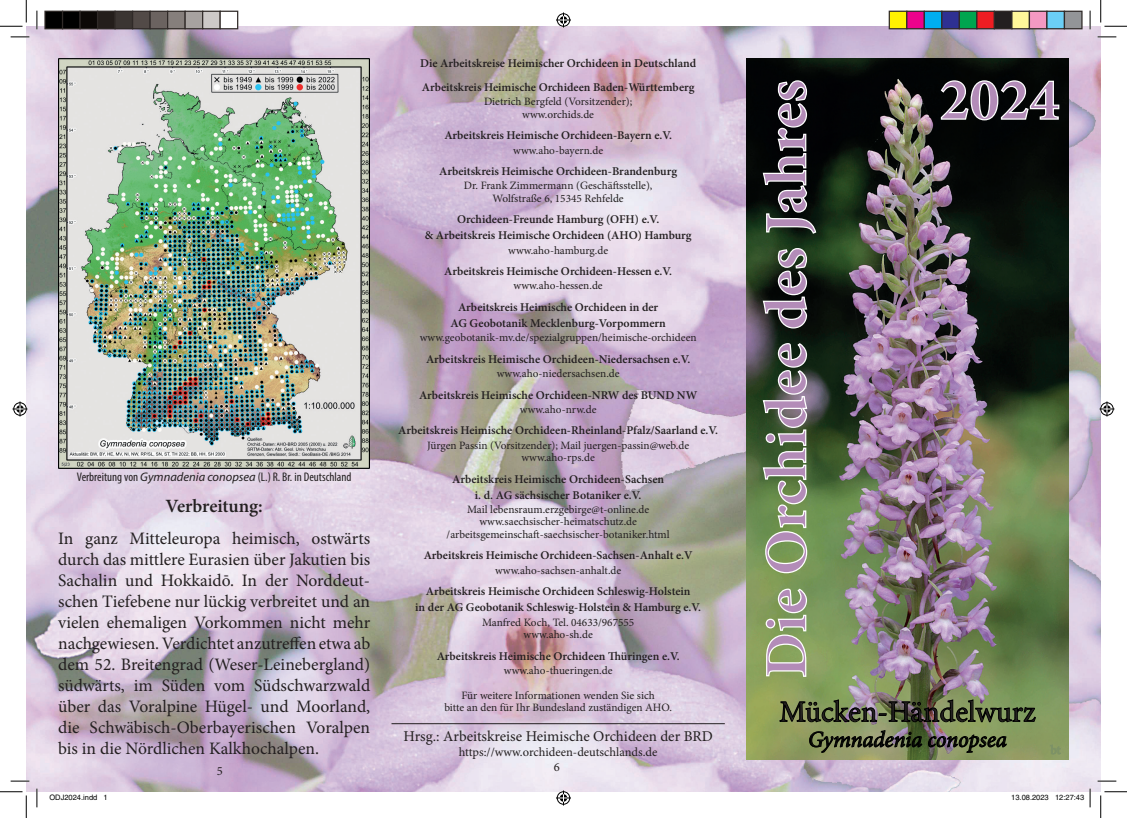
<style>
.page{position:relative;width:1127px;height:818px;background:#fff}
.page>*{position:absolute;margin:0;border:0;box-sizing:border-box;transform-origin:0 0}
.t1{font:700 60px "Minion Pro";color:#b38cb8}
.t2{font:30px "Minion Pro";letter-spacing:-.005em;color:#231f20}
.t3{font:italic 22.5px "Minion Pro";letter-spacing:-.005em;color:#000}
.t4{font:600 18.75px "Minion Pro";letter-spacing:-.01em;color:#231f20}
.t5{font:17.5px/21px "Minion Pro";color:#231f20;text-align:justify}
.t6{font:15px "Minion Pro";color:#231f20}
.t7{font:condensed 12.5px "Myriad Pro";color:#231f20}
.t8{font:12.5px "Minion Pro";color:#231f20}
.t9{font:600 11.88px/16.1px "Minion Pro";color:#231f20;text-align:center}
.t10{font:11.25px/12.5px "Minion Pro";color:#231f20;text-align:center}
.t11{font:7.5px "Helvetica";color:#000}
.s1{font-style:italic;font-stretch:normal}
</style>
<div class="page">
<img style="left:26px;top:26px;width:1074px;height:766px">
<img style="left:746px;top:58px;width:322px;height:702px">
<svg style="left:764px;top:588px;width:43px;height:89px;background:#95ac73"></svg>
<svg style="left:761px;top:342px;width:47px;height:232px;background:#6a7f5b"></svg>
<svg style="left:761px;top:247px;width:47px;height:82px;background:#374036"></svg>
<svg style="left:761px;top:80px;width:55px;height:155px;background:#242726"></svg>
<svg style="left:939px;top:80px;width:120px;height:41px;background:#2f3130"></svg>
<img style="left:59px;top:58px;width:310px;height:410px">
<hr style="left:391px;top:723px;width:333px;height:1px;background:#231f20">
<img style="left:779px;top:688px;width:256px;height:65px">
<svg style="left:1049px;top:744px;width:11px;height:11px"></svg>
<svg style="left:11px;top:36px;width:18px;height:2px"></svg>
<svg style="left:1097px;top:36px;width:18px;height:2px"></svg>
<svg style="left:11px;top:780px;width:18px;height:2px"></svg>
<svg style="left:1097px;top:780px;width:18px;height:2px"></svg>
<svg style="left:36px;top:11px;width:2px;height:18px"></svg>
<svg style="left:36px;top:788px;width:2px;height:19px"></svg>
<svg style="left:1088px;top:11px;width:2px;height:18px"></svg>
<svg style="left:0;top:0;width:27px;height:27px"></svg>
<svg style="left:0;top:791px;width:27px;height:27px"></svg>
<svg style="left:1100px;top:0;width:26px;height:27px"></svg>
<svg style="left:1100px;top:791px;width:26px;height:27px"></svg>
<svg style="left:556px;top:13px;width:15px;height:15px"></svg>
<svg style="left:556px;top:790px;width:15px;height:15px"></svg>
<svg style="left:13px;top:401px;width:15px;height:15px"></svg>
<svg style="left:1099px;top:401px;width:15px;height:15px"></svg>
<div style="left:45px;top:11px;width:18px;height:18px;background:#000"></div>
<div style="left:44px;top:11px;width:19px;height:18px;border:1px solid #302a28"></div>
<div style="left:63px;top:11px;width:17px;height:18px;background:#000"></div>
<div style="left:62px;top:11px;width:19px;height:18px;border:1px solid #302a28"></div>
<div style="left:80px;top:11px;width:18px;height:18px;background:#0c0806"></div>
<div style="left:79px;top:11px;width:19px;height:18px;border:1px solid #302a28"></div>
<div style="left:98px;top:11px;width:17px;height:18px;background:#241e1b"></div>
<div style="left:97px;top:11px;width:19px;height:18px;border:1px solid #302a28"></div>
<div style="left:115px;top:11px;width:18px;height:18px;background:#3b3532"></div>
<div style="left:133px;top:11px;width:17px;height:18px;background:#524a47"></div>
<div style="left:132px;top:11px;width:19px;height:18px;border:1px solid #302a28"></div>
<div style="left:150px;top:11px;width:18px;height:18px;background:#6b6360"></div>
<div style="left:149px;top:11px;width:19px;height:18px;border:1px solid #302a28"></div>
<div style="left:168px;top:11px;width:17px;height:18px;background:#867f7c"></div>
<div style="left:167px;top:11px;width:19px;height:18px;border:1px solid #302a28"></div>
<div style="left:185px;top:11px;width:18px;height:18px;background:#a7a2a0"></div>
<div style="left:184px;top:11px;width:19px;height:18px;border:1px solid #302a28"></div>
<div style="left:203px;top:11px;width:17px;height:18px;background:#cdc9c8"></div>
<div style="left:202px;top:11px;width:19px;height:18px;border:1px solid #302a28"></div>
<div style="left:220px;top:11px;width:18px;height:18px;background:#fff"></div>
<div style="left:219px;top:11px;width:19px;height:18px;border:1px solid #302a28"></div>
<div style="left:889px;top:11px;width:17px;height:18px;background:#fff101"></div>
<div style="left:888px;top:11px;width:19px;height:18px;border:1px solid #302a28"></div>
<div style="left:906px;top:11px;width:18px;height:18px;background:#ed028c"></div>
<div style="left:905px;top:11px;width:19px;height:18px;border:1px solid #302a28"></div>
<div style="left:924px;top:11px;width:17px;height:18px;background:#00aeef"></div>
<div style="left:923px;top:11px;width:19px;height:18px;border:1px solid #302a28"></div>
<div style="left:941px;top:11px;width:18px;height:18px;background:#2e3092"></div>
<div style="left:940px;top:11px;width:19px;height:18px;border:1px solid #302a28"></div>
<div style="left:959px;top:11px;width:17px;height:18px;background:#00a54f"></div>
<div style="left:958px;top:11px;width:19px;height:18px;border:1px solid #302a28"></div>
<div style="left:976px;top:11px;width:18px;height:18px;background:#ee1d23"></div>
<div style="left:975px;top:11px;width:19px;height:18px;border:1px solid #302a28"></div>
<div style="left:994px;top:11px;width:17px;height:18px;background:#231f20"></div>
<div style="left:993px;top:11px;width:19px;height:18px;border:1px solid #302a28"></div>
<div style="left:1011px;top:11px;width:18px;height:18px;background:#fff79a"></div>
<div style="left:1010px;top:11px;width:19px;height:18px;border:1px solid #302a28"></div>
<div style="left:1029px;top:11px;width:17px;height:18px;background:#f499c2"></div>
<div style="left:1028px;top:11px;width:19px;height:18px;border:1px solid #302a28"></div>
<div style="left:1046px;top:11px;width:18px;height:18px;background:#6bcff6"></div>
<div style="left:1045px;top:11px;width:19px;height:18px;border:1px solid #302a28"></div>
<div style="left:1064px;top:11px;width:17px;height:18px;background:#939598"></div>
<div style="left:1063px;top:11px;width:19px;height:18px;border:1px solid #302a28"></div>
<svg style="left:1055px;top:788px;width:35px;height:19px"></svg>
<p class="t7" style="left:77px;top:470px;width:276px">Verbreitung von <span class="s1">Gymnadenia conopsea</span> (L.) R. Br. in Deutschland</p>
<h3 class="t4" style="left:166px;top:493px;width:99px">Verbreitung:</h3>
<p class="t5" style="left:58px;top:528px;width:313px">In ganz Mitteleuropa heimisch, ostwärts durch das mittlere Eurasien über Jakutien bis Sachalin und Hokkaidō. In der Norddeut&shy;schen Tiefebene nur lückig verbreitet und an vielen ehemaligen Vorkommen nicht mehr nachgewiesen. Verdichtet anzutreffen etwa ab dem 52. Breitengrad (Weser-Leinebergland) südwärts, im Süden vom Südschwarzwald über das Voralpine Hügel- und Moorland, die Schwäbisch-Oberbayerischen Voralpen bis in die Nördlichen Kalkhochalpen.</p>
<p class="t9" style="left:420px;top:55px;width:277px">Die Arbeitskreise Heimischer Orchideen in Deutschland</p>
<p class="t9" style="left:422px;top:79px;width:274px">Arbeitskreis Heimische Orchideen Baden-Württemberg</p>
<p class="t10" style="left:484px;top:96px;width:150px">Dietrich Bergfeld (Vorsitzender); www.orchids.de</p>
<p class="t9" style="left:444px;top:127px;width:229px">Arbeitskreis Heimische Orchideen-Bayern e.V.</p>
<p class="t10" style="left:513px;top:144px;width:91px">www.aho-bayern.de</p>
<p class="t9" style="left:439px;top:163px;width:239px">Arbeitskreis Heimische Orchideen-Brandenburg</p>
<p class="t10" style="left:463px;top:179px;width:190px">Dr. Frank Zimmermann (Geschäftsstelle),<br>Wolfstraße 6, 15345 Rehfelde</p>
<p class="t9" style="left:424px;top:211px;width:268px">Orchideen-Freunde Hamburg (OFH) e.V.<br>&amp; Arbeitskreis Heimische Orchideen (AHO) Hamburg</p>
<p class="t10" style="left:508px;top:244px;width:101px">www.aho-hamburg.de</p>
<p class="t9" style="left:444px;top:263px;width:229px">Arbeitskreis Heimische Orchideen-Hessen e.V.</p>
<p class="t10" style="left:513px;top:280px;width:91px">www.aho-hessen.de</p>
<p class="t9" style="left:450px;top:299px;width:217px">Arbeitskreis Heimische Orchideen in der<br>AG Geobotanik Mecklenburg-Vorpommern</p>
<p class="t10" style="left:419px;top:331px;width:278px">www.geobotanik-mv.de/spezialgruppen/heimische-orchideen</p>
<p class="t9" style="left:426px;top:351px;width:266px">Arbeitskreis Heimische Orchideen-Niedersachsen e.V.</p>
<p class="t10" style="left:496px;top:367px;width:124px">www.aho-niedersachsen.de</p>
<p class="t9" style="left:419px;top:387px;width:280px">Arbeitskreis Heimische Orchideen-NRW des BUND NW</p>
<p class="t10" style="left:519px;top:403px;width:78px">www.aho-nrw.de</p>
<p class="t9" style="left:398px;top:422px;width:321px">Arbeitskreis Heimische Orchideen-Rheinland-Pfalz/Saarland e.V.</p>
<p class="t10" style="left:427px;top:439px;width:263px">Jürgen Passin (Vorsitzender); Mail juergen-passin@web.de www.aho-rps.de</p>
<p class="t9" style="left:452px;top:471px;width:213px">Arbeitskreis Heimische Orchideen-Sachsen i. d. AG sächsischer Botaniker e.V.</p>
<p class="t10" style="left:446px;top:503px;width:224px">Mail lebensraum.erzgebirge@t-online.de www.saechsischer-heimatschutz.de /arbeitsgemeinschaft-saechsischer-botaniker.html</p>
<p class="t9" style="left:423px;top:547px;width:270px">Arbeitskreis Heimische Orchideen-Sachsen-Anhalt e.V</p>
<p class="t10" style="left:495px;top:564px;width:128px">www.aho-sachsen-anhalt.de</p>
<p class="t9" style="left:415px;top:583px;width:287px">Arbeitskreis Heimische Orchideen Schleswig-Holstein<br>in der AG Geobotanik Schleswig-Holstein &amp; Hamburg e.V.</p>
<p class="t10" style="left:482px;top:616px;width:154px">Manfred Koch, Tel. 04633/967555 www.aho-sh.de</p>
<p class="t9" style="left:436px;top:648px;width:244px">Arbeitskreis Heimische Orchideen Thüringen e.V.</p>
<p class="t10" style="left:503px;top:664px;width:110px">www.aho-thueringen.de</p>
<p class="t10" style="left:444px;top:689px;width:229px">Für weitere Informationen wenden Sie sich<br>bitte an den für Ihr Bundesland zuständigen AHO.</p>
<p class="t6" style="left:403px;top:726px;width:310px">Hrsg.: Arbeitskreise Heimische Orchideen der BRD</p>
<p class="t8" style="left:458px;top:743px;width:200px">https://www.orchideen-deutschlands.de</p>
<p class="t8" style="left:217px;top:762px;width:8px">5</p>
<p class="t8" style="left:553px;top:759px;width:7px">6</p>
<h1 class="t1" style="left:744px;top:678px;width:600px;rotate:-90deg">Die Orchidee des Jahres</h1>
<h1 class="t1" style="left:939px;top:58px;width:121px">2024</h1>
<h2 class="t2" style="left:779px;top:692px;width:258px">Mücken-Händelwurz</h2>
<h3 class="t3" style="left:807px;top:724px;width:200px">Gymnadenia conopsea</h3>
<p class="t11" style="left:49px;top:793px;width:60px">ODJ2024.indd 1</p>
<p class="t11" style="left:1010px;top:793px;width:74px">13.08.2023 12:27:43</p>
</div>
